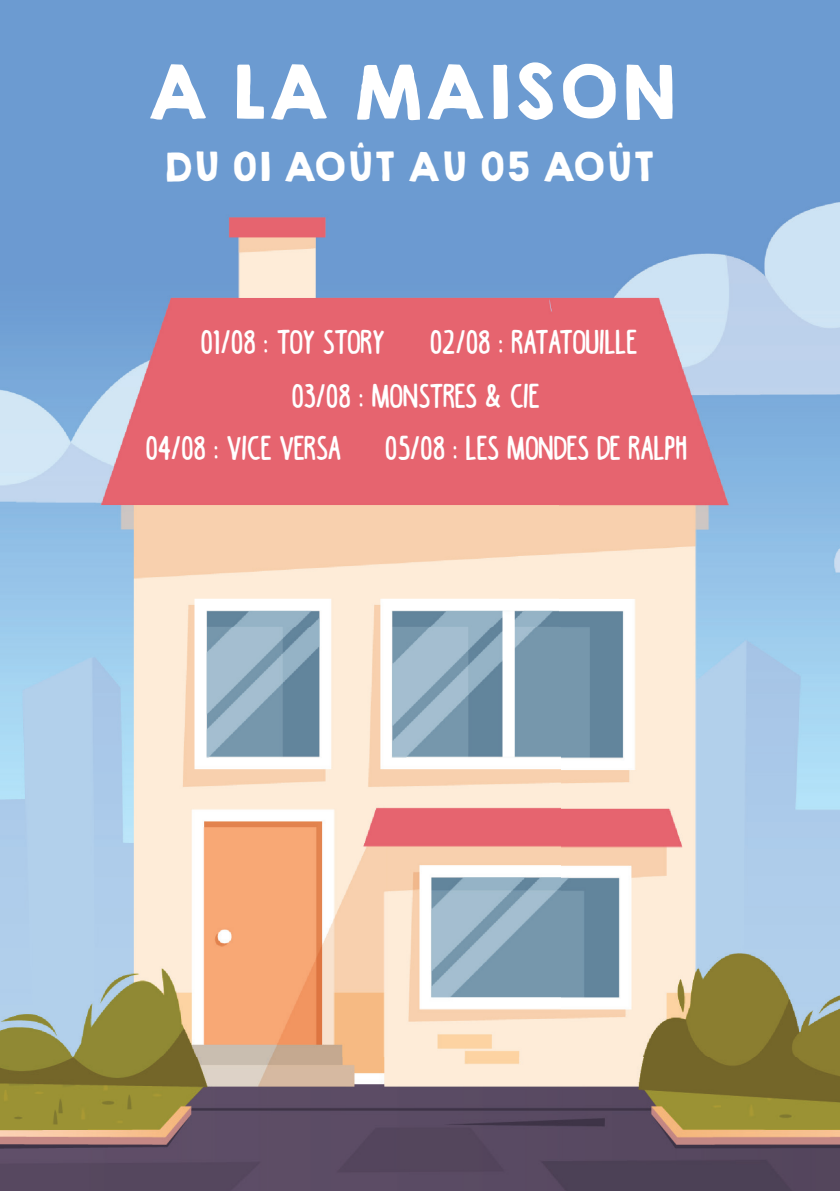
<style>
.page{position:relative;width:840px;height:1191px;background:#fff}
.page>*{position:absolute;margin:0;border:0;box-sizing:border-box;transform-origin:0 0}
.t1{font:67px "KGHAPPY Solid";color:#fff}
.t2{font:36px "KGHAPPY Solid";color:#fff}
.t3{font:700 34.2px "Black Coffee";color:#fff}
</style>
<div class="page">
<div style="left:0;top:0;width:839px;height:200px;background:#6c9bd1"></div>
<img style="left:0;top:200px;width:839px;height:991px">
<h1 class="t1" style="left:145px;top:40px;width:531px">A LA MAISON</h1>
<p class="t2" style="left:163px;top:139px;width:492px">DU 01 AOÛT AU 05 AOÛT</p>
<p class="t3" style="left:430px;top:322px;width:208px">02/08 : RATATOUILLE</p>
<p class="t3" style="left:201px;top:322px;width:185px">01/08 : TOY STORY</p>
<p class="t3" style="left:292px;top:375px;width:248px">03/08 : MONSTRES &amp; CIE</p>
<p class="t3" style="left:386px;top:427px;width:303px">05/08 : LES MONDES DE RALPH</p>
<p class="t3" style="left:146px;top:427px;width:196px">04/08 : VICE VERSA</p>
</div>
